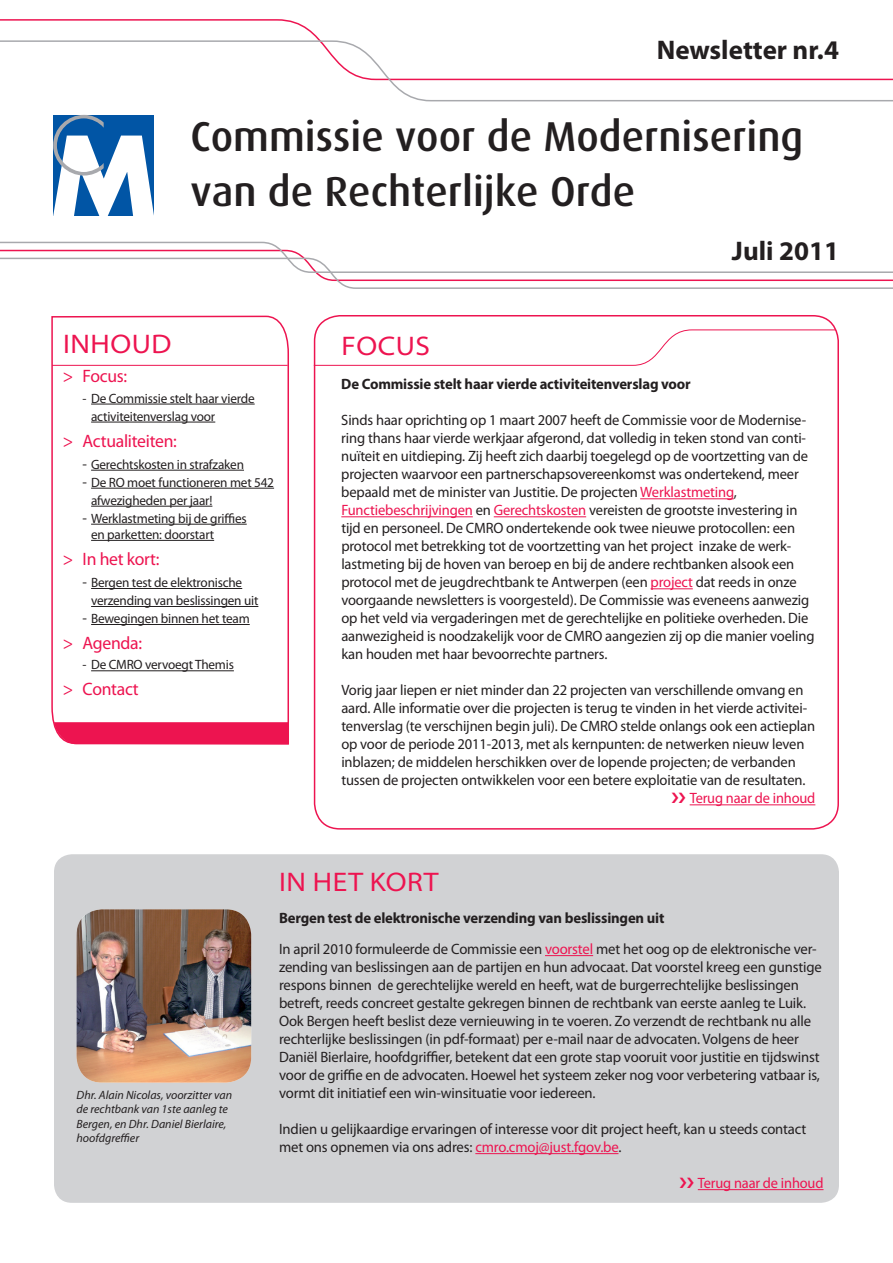
<style>
.page{position:relative;width:893px;height:1263px;background:#fff}
.page>*{position:absolute;margin:0;border:0;box-sizing:border-box;transform-origin:0 0}
.t1{font:500 41.7px/55.7px "Dax";color:#231f20}
.t2{font:700 27px "Myriad Pro";color:#231f20}
.t3{font:semi-expanded 27px "Myriad Pro";letter-spacing:.02em;color:#ed1450}
.t4{font:18px "Myriad Pro";letter-spacing:-.015em;color:#ed1450}
.t5{font:15px/18px "Myriad Pro";letter-spacing:-.01em;color:#231f20}
.t6{font:700 15px "Myriad Pro";letter-spacing:-.01em;color:#231f20}
.t7{font:15px "Myriad Pro";letter-spacing:-.01em;color:#ed1450;scale:.96 1}
.t8{font:13.5px/18px "Myriad Pro";letter-spacing:-.015em;color:#231f20}
.t9{font:italic 12px/14.4px "Myriad Pro";color:#231f20}
.s1{font-size:15px}
.s2{color:#ed1450}
.s3{font-weight:700}
</style>
<div class="page">
<div style="left:54px;top:854px;width:785px;height:349px;background:#d1d2d4;border-radius:18px"></div>
<svg style="left:0;top:19px;width:320px;height:21px"></svg>
<svg style="left:51px;top:315px;width:238px;height:430px"></svg>
<hr style="left:52px;top:365px;width:236px;height:1px;background:#ed1450">
<hr style="left:545px;top:955px;width:48px;height:1px;background:#ed1450">
<hr style="left:475px;top:1153px;width:143px;height:1px;background:#ed1450">
<hr style="left:698px;top:1189px;width:125px;height:1px;background:#ed1450">
<div style="left:314px;top:315px;width:525px;height:515px;border:2px solid #ed1450;border-radius:26px"></div>
<svg style="left:313px;top:329px;width:524px;height:37px"></svg>
<hr style="left:640px;top:498px;width:94px;height:1px;background:#ed1450">
<hr style="left:341px;top:516px;width:132px;height:1px;background:#ed1450">
<hr style="left:494px;top:516px;width:92px;height:1px;background:#ed1450">
<hr style="left:651px;top:588px;width:42px;height:1px;background:#ed1450">
<hr style="left:690px;top:804px;width:125px;height:1px;background:#ed1450">
<svg style="left:53px;top:115px;width:101px;height:101px"></svg>
<svg style="left:0;top:40px;width:893px;height:62px"></svg>
<svg style="left:0;top:241px;width:893px;height:48px"></svg>
<img style="left:77px;top:909px;width:174px;height:173px">
<h2 class="t2" style="left:657px;top:35px;width:184px">Newsletter nr.4</h2>
<h1 class="t1" style="left:191px;top:109px;width:614px">Commissie voor de Modernisering van de Rechterlijke Orde</h1>
<h2 class="t2" style="left:732px;top:236px;width:109px">Juli 2011</h2>
<h2 class="t3" style="left:63px;top:329px;width:110px">INHOUD</h2>
<p class="t4" style="left:63px;top:366px;width:66px">&gt; Focus:</p>
<p class="t8" style="left:91px;top:389px;width:165px;text-indent:-9px">- De Commissie stelt haar vierde activiteitenverslag voor</p>
<p class="t4" style="left:63px;top:431px;width:116px">&gt; Actualiteiten:</p>
<p class="t8" style="left:83px;top:455px;width:163px"><span class="s1">-</span> Gerechtskosten in strafzaken</p>
<p class="t8" style="left:91px;top:473px;width:184px;text-indent:-9px"><span class="s1">-</span> De RO moet functioneren met 542 afwezigheden per jaar!</p>
<p class="t8" style="left:91px;top:510px;width:157px;line-height:16.2px;text-indent:-9px"><span class="s1">-</span> Werklastmeting bij de griffies en parketten: doorstart</p>
<p class="t4" style="left:63px;top:549px;width:98px">&gt; In het kort:</p>
<p class="t8" style="left:91px;top:574px;width:169px;text-indent:-9px"><span class="s1">-</span> Bergen test de elektronische verzending van beslissingen uit</p>
<p class="t8" style="left:83px;top:610px;width:169px"><span class="s1">-</span> Bewegingen binnen het team</p>
<p class="t4" style="left:63px;top:633px;width:81px">&gt; Agenda:</p>
<p class="t8" style="left:83px;top:656px;width:153px">- De CMRO vervoegt Themis</p>
<p class="t4" style="left:63px;top:679px;width:77px">&gt; Contact</p>
<h2 class="t3" style="left:342px;top:331px;width:90px">FOCUS</h2>
<p class="t6" style="left:341px;top:376px;width:351px">De Commissie stelt haar vierde activiteitenverslag voor</p>
<p class="t5" style="left:341px;top:412px;width:475px">Sinds haar oprichting op 1 maart 2007 heeft de Commissie voor de Modernise&shy;ring thans haar vierde werkjaar afgerond, dat volledig in teken stond van conti&shy;nuïteit en uitdieping. Zij heeft zich daarbij toegelegd op de voortzetting van de projecten waarvoor een partnerschapsovereenkomst was ondertekend, meer bepaald met de minister van Justitie. De projecten <span class="s2">Werklastmeting</span>, <span class="s2">Functiebeschrijvingen</span> en <span class="s2">Gerechtskosten</span> vereisten de grootste investering in tijd en personeel. De CMRO ondertekende ook twee nieuwe protocollen: een protocol met betrekking tot de voortzetting van het project inzake de werk&shy;lastmeting bij de hoven van beroep en bij de andere rechtbanken alsook een protocol met de jeugdrechtbank te Antwerpen (een <span class="s2">project</span> dat reeds in onze voorgaande newsletters is voorgesteld). De Commissie was eveneens aanwezig op het veld via vergaderingen met de gerechtelijke en politieke overheden. Die aanwezigheid is noodzakelijk voor de CMRO aangezien zij op die manier voeling kan houden met haar bevoorrechte partners.</p>
<p class="t5" style="left:341px;top:682px;width:475px">Vorig jaar liepen er niet minder dan 22 projecten van verschillende omvang en aard. Alle informatie over die projecten is terug te vinden in het vierde activitei&shy;tenverslag (te verschijnen begin juli). De CMRO stelde onlangs ook een actieplan op voor de periode 2011-2013, met als kernpunten: de netwerken nieuw leven inblazen; de middelen herschikken over de lopende projecten; de verbanden tussen de projecten ontwikkelen voor een betere exploitatie van de resultaten.</p>
<p class="t7" style="left:690px;top:790px;width:132px">Terug naar de inhoud</p>
<h2 class="t3" style="left:279px;top:866px;width:161px">IN HET KORT</h2>
<p class="t9" style="left:77px;top:1088px;width:157px">Dhr. Alain Nicolas, voorzitter van de rechtbank van 1ste aanleg te<br>Bergen, en Dhr. Daniel Bierlaire, hoofdgreffier</p>
<p class="t5" style="left:279px;top:903px;width:539px;line-height:30.9px"><span class="s3">Bergen test de elektronische verzending van beslissingen uit<br></span>In april 2010 formuleerde de Commissie een <span class="s2">voorstel</span> met het oog op de elektronische ver-</p>
<p class="t5" style="left:279px;top:958px;width:544px">zending van beslissingen aan de partijen en hun advocaat. Dat voorstel kreeg een gunstige respons binnen de gerechtelijke wereld en heeft, wat de burgerrechtelijke beslissingen betreft, reeds concreet gestalte gekregen binnen de rechtbank van eerste aanleg te Luik.<br>Ook Bergen heeft beslist deze vernieuwing in te voeren. Zo verzendt de rechtbank nu alle rechterlijke beslissingen (in pdf-formaat) per e-mail naar de advocaten. Volgens de heer Daniël Bierlaire, hoofdgriffier, betekent dat een grote stap vooruit voor justitie en tijdswinst voor de griffie en de advocaten. Hoewel het systeem zeker nog voor verbetering vatbaar is, vormt dit initiatief een win-winsituatie voor iedereen.</p>
<p class="t5" style="left:279px;top:1120px;width:529px">Indien u gelijkaardige ervaringen of interesse voor dit project heeft, kan u steeds contact met ons opnemen via ons adres: <span class="s2">cmro.cmoj@just.fgov.be</span>.</p>
<p class="t7" style="left:698px;top:1175px;width:132px">Terug naar de inhoud</p>
</div>
